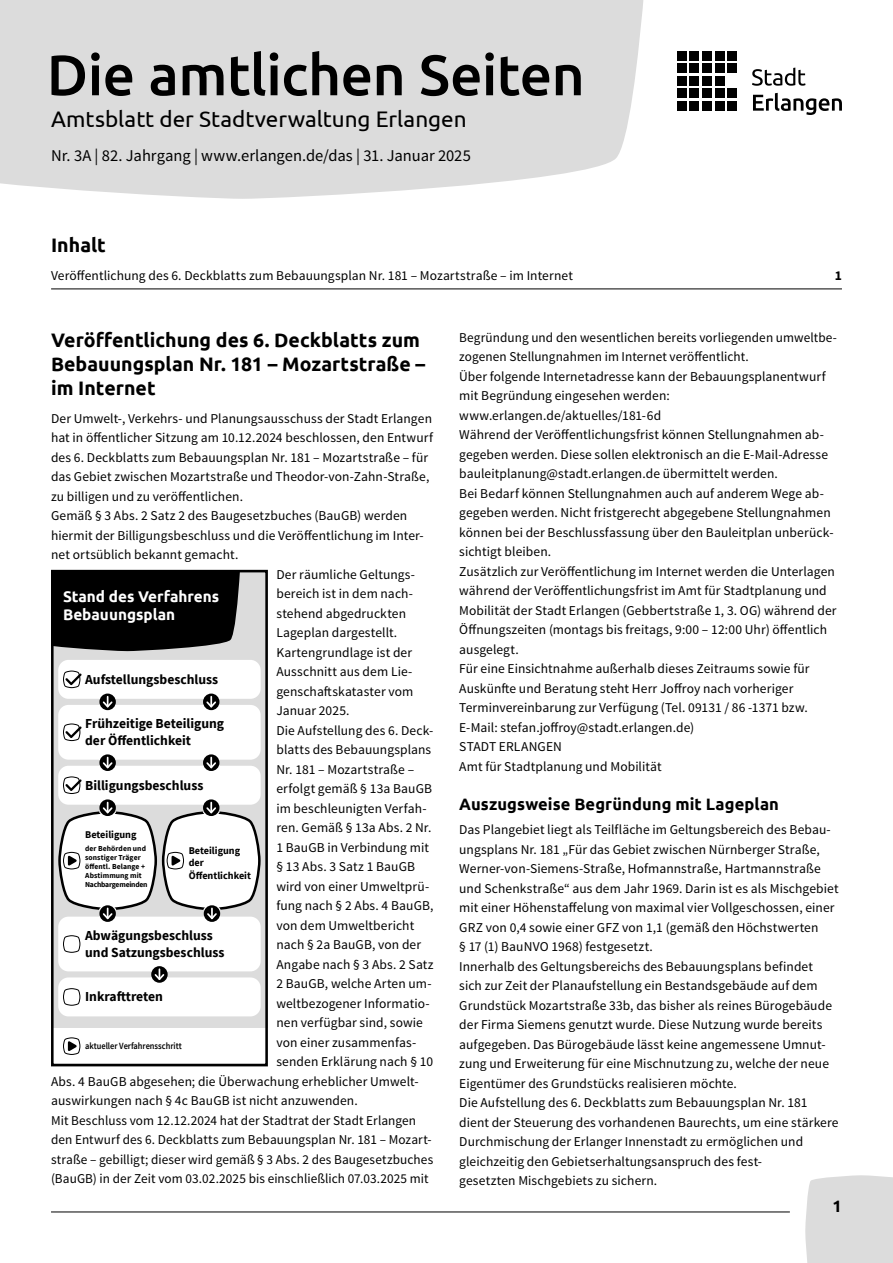
<style>
.page{position:relative;width:893px;height:1263px;background:#fff}
.page>*{position:absolute;margin:0;border:0;box-sizing:border-box;transform-origin:0 0}
.t1{font:500 57px "Ubuntu";letter-spacing:-.01em;color:#000}
.Subheadline{font:22.5px "Ubuntu";color:#000}
.H2_ohne_Linie__erste_Zeile{font:700 19.5px/24px "Ubuntu";color:#000}
.TOC_title{font:700 19.5px "Ubuntu";color:#000}
.Ausgabe{font:16.5px "Source Sans Pro";letter-spacing:-.005em;color:#000}
.t2{font:700 16.5px "Ubuntu";letter-spacing:.005em;color:#000}
.t3{font:700 15.45px/18.6px "Ubuntu";color:#fff}
.t4{font:700 13.8px/17.1px "Source Sans Pro";color:#000}
.Fließtext_P_9pt{font:13.5px/19.5px "Source Sans Pro";letter-spacing:.005em;color:#000}
.t5{font:700 13.5px "Source Sans Pro";color:#000}
.t6{font:700 10.35px/12.9px "Source Sans Pro";color:#000}
.t7{font:600 9.45px "Source Sans Pro";color:#000;scale:.89 1}
.t8{font:700 7.65px/9px "Source Sans Pro";letter-spacing:.01em;color:#000}
</style>
<div class="page">
<svg style="left:0;top:0;width:644px;height:199px;background:#dedede"></svg>
<svg style="left:752px;top:68px;width:53px;height:18px"></svg>
<svg style="left:753px;top:93px;width:89px;height:22px"></svg>
<div style="left:677px;top:76px;width:9px;height:9px;background:#000"></div>
<div style="left:677px;top:64px;width:9px;height:9px;background:#000"></div>
<div style="left:677px;top:89px;width:9px;height:9px;background:#000"></div>
<div style="left:677px;top:101px;width:9px;height:10px;background:#000"></div>
<div style="left:690px;top:76px;width:9px;height:9px;background:#000"></div>
<div style="left:690px;top:51px;width:9px;height:9px;background:#000"></div>
<div style="left:677px;top:51px;width:9px;height:9px;background:#000"></div>
<div style="left:690px;top:64px;width:9px;height:9px;background:#000"></div>
<div style="left:690px;top:89px;width:9px;height:9px;background:#000"></div>
<div style="left:690px;top:101px;width:9px;height:10px;background:#000"></div>
<div style="left:715px;top:76px;width:9px;height:9px;background:#000"></div>
<div style="left:715px;top:51px;width:9px;height:9px;background:#000"></div>
<div style="left:715px;top:64px;width:9px;height:9px;background:#000"></div>
<div style="left:715px;top:89px;width:9px;height:9px;background:#000"></div>
<div style="left:715px;top:101px;width:9px;height:10px;background:#000"></div>
<div style="left:702px;top:76px;width:10px;height:9px;background:#000"></div>
<div style="left:702px;top:51px;width:10px;height:9px;background:#000"></div>
<div style="left:702px;top:64px;width:10px;height:9px;background:#000"></div>
<div style="left:702px;top:89px;width:10px;height:9px;background:#000"></div>
<div style="left:702px;top:101px;width:10px;height:10px;background:#000"></div>
<div style="left:728px;top:51px;width:9px;height:9px;background:#000"></div>
<div style="left:728px;top:64px;width:9px;height:9px;background:#000"></div>
<div style="left:728px;top:89px;width:9px;height:9px;background:#000"></div>
<div style="left:728px;top:101px;width:9px;height:10px;background:#000"></div>
<hr style="left:51px;top:289px;width:791px;height:1px;background:#000">
<div style="left:51px;top:570px;width:217px;height:496px;background:#dcdcdc"></div>
<div style="left:51px;top:1028px;width:217px;height:38px;background:#fff"></div>
<div style="left:55px;top:574px;width:185px;height:77px;background:#000"></div>
<div style="left:51px;top:570px;width:217px;height:496px;border:3px solid #000"></div>
<div style="left:58px;top:977px;width:203px;height:39px;background:#fff;border-radius:10px"></div>
<div style="left:58px;top:917px;width:203px;height:54px;background:#fff;border-radius:10px"></div>
<div style="left:58px;top:660px;width:203px;height:39px;background:#fff;border-radius:10px"></div>
<div style="left:58px;top:705px;width:203px;height:55px;background:#fff;border-radius:10px"></div>
<svg style="left:63px;top:988px;width:18px;height:18px"></svg>
<svg style="left:63px;top:935px;width:18px;height:18px"></svg>
<svg style="left:63px;top:1037px;width:18px;height:18px"></svg>
<svg style="left:63px;top:670px;width:19px;height:18px"></svg>
<svg style="left:63px;top:723px;width:19px;height:18px"></svg>
<svg style="left:151px;top:966px;width:17px;height:17px"></svg>
<svg style="left:58px;top:754px;width:203px;height:169px"></svg>
<svg style="left:203px;top:693px;width:17px;height:18px"></svg>
<svg style="left:99px;top:693px;width:17px;height:18px"></svg>
<div style="left:805px;top:1175px;width:88px;height:88px;background:#dcdcdc"></div>
<hr style="left:51px;top:1211px;width:739px;height:1px;background:#000">
<h1 class="t1" style="left:47px;top:39px;width:539px">Die amtlichen Seiten</h1>
<h2 class="Subheadline" style="left:51px;top:105px;width:417px">Amtsblatt der Stadtverwaltung Erlangen</h2>
<p class="Ausgabe" style="left:51px;top:145px;width:421px">Nr. 3A | 82. Jahrgang | www.erlangen.de/das | 31. Januar 2025</p>
<h2 class="TOC_title" style="left:51px;top:233px;width:56px">Inhalt</h2>
<p class="Fließtext_P_9pt" style="left:51px;top:266px;width:523px">Veröffentlichung des 6. Deckblatts zum Bebauungsplan Nr. 181 – Mozartstraße – im Internet</p>
<p class="t5" style="left:835px;top:267px;width:9px">1</p>
<p class="H2_ohne_Linie__erste_Zeile" style="left:51px;top:328px;width:376px">Veröffentlichung des 6. Deckblatts zum<br>Bebauungsplan Nr. 181 – Mozartstraße – im Internet</p>
<p class="Fließtext_P_9pt" style="left:51px;top:409px;width:383px">Der Umwelt-, Verkehrs- und Planungsausschuss der Stadt Erlangen hat in öffentlicher Sitzung am 10.12.2024 beschlossen, den Entwurf des 6. Deckblatts zum Bebauungsplan Nr. 181 – Mozartstraße – für das Gebiet zwischen Mozartstraße und Theodor-von-Zahn-Straße, zu billigen und zu veröffentlichen.</p>
<p class="Fließtext_P_9pt" style="left:51px;top:506px;width:374px">Gemäß § 3 Abs. 2 Satz 2 des Baugesetzbuches (BauGB) werden hiermit der Billigungsbeschluss und die Veröffentlichung im Inter&shy;net ortsüblich bekannt gemacht.</p>
<p class="Fließtext_P_9pt" style="left:276px;top:565px;width:140px">Der räumliche Geltungs&shy;bereich ist in dem nach&shy;stehend abgedruckten<br>Lageplan dargestellt.<br>Kartengrundlage ist der<br>Ausschnitt aus dem Lie&shy;genschaftskataster vom<br>Januar 2025.</p>
<p class="Fließtext_P_9pt" style="left:276px;top:721px;width:159px">Die Aufstellung des 6. Deck&shy;blatts des Bebauungsplans<br>Nr. 181 – Mozartstraße – erfolgt gemäß § 13a BauGB im beschleunigten Verfah&shy;ren. Gemäß § 13a Abs. 2 Nr.<br>1 BauGB in Verbindung mit § 13 Abs. 3 Satz 1 BauGB wird von einer Umweltprü&shy;fung nach § 2 Abs. 4 BauGB, von dem Umweltbericht nach § 2a BauGB, von der<br>Angabe nach § 3 Abs. 2 Satz<br>2 BauGB, welche Arten um&shy;weltbezogener Informatio&shy;nen verfügbar sind, sowie von einer zusammenfas&shy;senden Erklärung nach § 10</p>
<p class="Fließtext_P_9pt" style="left:51px;top:1072px;width:369px">Abs. 4 BauGB abgesehen; die Überwachung erheblicher Umwelt&shy;auswirkungen nach § 4c BauGB ist nicht anzuwenden.</p>
<p class="Fließtext_P_9pt" style="left:51px;top:1111px;width:384px">Mit Beschluss vom 12.12.2024 hat der Stadtrat der Stadt Erlangen den Entwurf des 6. Deckblatts zum Bebauungsplan Nr. 181 – Mozart&shy;straße – gebilligt; dieser wird gemäß § 3 Abs. 2 des Baugesetzbuches (BauGB) in der Zeit vom 03.02.2025 bis einschließlich 07.03.2025 mit</p>
<p class="t3" style="left:63px;top:587px;width:158px">Stand des Verfahrens<br>Bebauungsplan</p>
<p class="t4" style="left:85px;top:670px;width:135px">Aufstellungsbeschluss</p>
<p class="t4" style="left:85px;top:715px;width:140px">Frühzeitige Beteiligung der Öffentlichkeit</p>
<p class="t4" style="left:85px;top:776px;width:120px">Billigungsbeschluss</p>
<p class="t6" style="left:85px;top:828px;width:53px">Beteiligung</p>
<p class="t8" style="left:85px;top:844px;width:64px">der Behörden und sonstiger Träger öffentl. Belange +<br>Abstimmung mit<br>Nachbargemeinden</p>
<p class="t6" style="left:189px;top:843px;width:64px">Beteiligung der<br>Öffentlichkeit</p>
<p class="t4" style="left:85px;top:926px;width:141px">Abwägungsbeschluss und Satzungsbeschluss</p>
<p class="t4" style="left:85px;top:988px;width:79px">Inkrafttreten</p>
<p class="t7" style="left:85px;top:1040px;width:110px">aktueller Verfahrensschritt</p>
<p class="Fließtext_P_9pt" style="left:459px;top:328px;width:379px">Begründung und den wesentlichen bereits vorliegenden umweltbe&shy;zogenen Stellungnahmen im Internet veröffentlicht.</p>
<p class="Fließtext_P_9pt" style="left:459px;top:367px;width:368px">Über folgende Internetadresse kann der Bebauungsplanentwurf mit Begründung eingesehen werden:</p>
<p class="Fließtext_P_9pt" style="left:459px;top:406px;width:203px">www.erlangen.de/aktuelles/181-6d</p>
<p class="Fließtext_P_9pt" style="left:459px;top:425px;width:370px">Während der Veröffentlichungsfrist können Stellungnahmen ab&shy;gegeben werden. Diese sollen elektronisch an die E-Mail-Adresse bauleitplanung@stadt.erlangen.de übermittelt werden.</p>
<p class="Fließtext_P_9pt" style="left:459px;top:484px;width:376px">Bei Bedarf können Stellungnahmen auch auf anderem Wege ab&shy;gegeben werden. Nicht fristgerecht abgegebene Stellungnahmen können bei der Beschlussfassung über den Bauleitplan unberück&shy;sichtigt bleiben.</p>
<p class="Fließtext_P_9pt" style="left:459px;top:562px;width:379px">Zusätzlich zur Veröffentlichung im Internet werden die Unterlagen während der Veröffentlichungsfrist im Amt für Stadtplanung und Mobilität der Stadt Erlangen (Gebbertstraße 1, 3. OG) während der Öffnungszeiten (montags bis freitags, 9:00 – 12:00 Uhr) öffentlich ausgelegt.</p>
<p class="Fließtext_P_9pt" style="left:459px;top:659px;width:352px">Für eine Einsichtnahme außerhalb dieses Zeitraums sowie für Auskünfte und Beratung steht Herr Joffroy nach vorheriger Terminvereinbarung zur Verfügung (Tel. 09131 / 86 -1371 bzw.<br>E-Mail: stefan.joffroy@stadt.erlangen.de)</p>
<p class="Fließtext_P_9pt" style="left:459px;top:737px;width:104px">STADT ERLANGEN</p>
<p class="Fließtext_P_9pt" style="left:459px;top:757px;width:204px">Amt für Stadtplanung und Mobilität</p>
<h3 class="t2" style="left:459px;top:794px;width:321px">Auszugsweise Begründung mit Lageplan</h3>
<p class="Fließtext_P_9pt" style="left:459px;top:820px;width:381px">Das Plangebiet liegt als Teilfläche im Geltungsbereich des Bebau&shy;ungsplans Nr. 181 „Für das Gebiet zwischen Nürnberger Straße, Werner-von-Siemens-Straße, Hofmannstraße, Hartmannstraße und Schenkstraße“ aus dem Jahr 1969. Darin ist es als Mischgebiet mit einer Höhenstaffelung von maximal vier Vollgeschossen, einer GRZ von 0,4 sowie einer GFZ von 1,1 (gemäß den Höchstwerten<br>§ 17 (1) BauNVO 1968) festgesetzt.</p>
<p class="Fließtext_P_9pt" style="left:459px;top:957px;width:374px">Innerhalb des Geltungsbereichs des Bebauungsplans befindet sich zur Zeit der Planaufstellung ein Bestandsgebäude auf dem Grundstück Mozartstraße 33b, das bisher als reines Bürogebäude der Firma Siemens genutzt wurde. Diese Nutzung wurde bereits aufgegeben. Das Bürogebäude lässt keine angemessene Umnut&shy;zung und Erweiterung für eine Mischnutzung zu, welche der neue Eigentümer des Grundstücks realisieren möchte.</p>
<p class="Fließtext_P_9pt" style="left:459px;top:1093px;width:381px">Die Aufstellung des 6. Deckblatts zum Bebauungsplan Nr. 181 dient der Steuerung des vorhandenen Baurechts, um eine stärkere Durchmischung der Erlanger Innenstadt zu ermöglichen und gleichzeitig den Gebietserhaltungsanspruch des fest-<br>gesetzten Mischgebiets zu sichern.</p>
<p class="t2" style="left:833px;top:1196px;width:11px">1</p>
</div>
